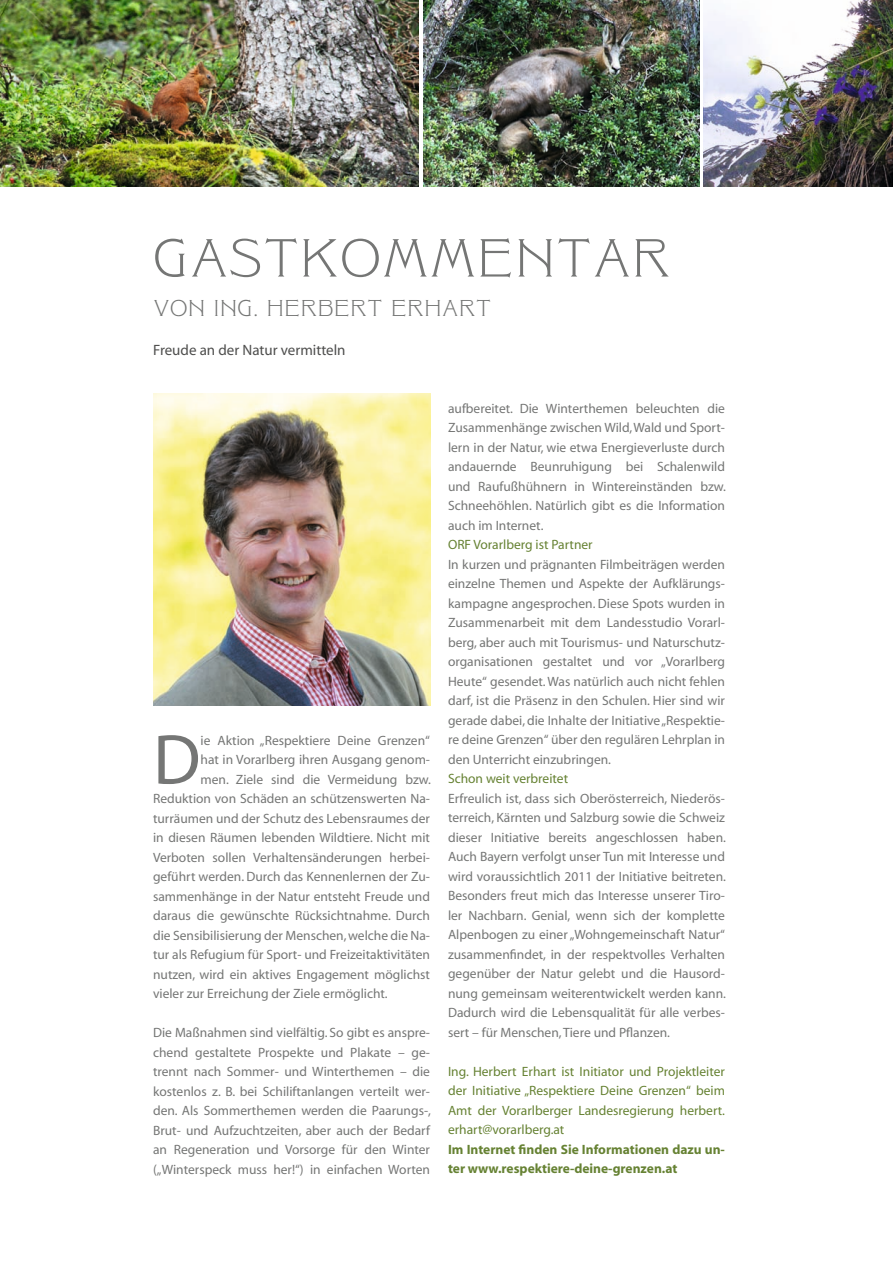
<style>
.page{position:relative;width:893px;height:1263px;background:#fff}
.page>*{position:absolute;margin:0;border:0;box-sizing:border-box;transform-origin:0 0}
.t1{font:71.4px "Myriad";color:#757675}
.t2{font:52.5px "Grafiko";color:#757675}
.t3{font:22.5px "Grafiko";color:#757675}
.t4{font:15px "Myriad";color:#4e4e4d}
.t5{font:13.5px/19.5px "Myriad";color:#757675;text-align:justify}
.t6{font:13.5px/19.5px "Myriad";color:#668233;text-align:justify}
.t7{font:700 13.5px/19.5px "Myriad";color:#668233}
</style>
<div class="page">
<img style="left:0;top:0;width:419px;height:187px">
<img style="left:423px;top:0;width:277px;height:187px">
<img style="left:704px;top:0;width:189px;height:187px">
<img style="left:153px;top:394px;width:277px;height:312px">
<h2 class="t2" style="left:153px;top:228px;width:520px">GASTKOMMENTAR</h2>
<h3 class="t3" style="left:153px;top:295px;width:340px">VON ING. HERBERT ERHART</h3>
<p class="t4" style="left:153px;top:342px;width:194px">Freude an der Natur vermitteln</p>
<h1 class="t1" style="left:153px;top:724px;width:49px">D</h1>
<p class="t5" style="left:201px;top:731px;width:231px">ie Aktion „Respektiere Deine Grenzen“</p>
<p class="t5" style="left:201px;top:750px;width:231px">hat in Vorarlberg ihren Ausgang genom-</p>
<p class="t5" style="left:201px;top:770px;width:232px">men. Ziele sind die Vermeidung bzw.</p>
<p class="t5" style="left:153px;top:789px;width:278px">Reduktion von Schäden an schützenswerten Na-</p>
<p class="t5" style="left:153px;top:809px;width:278px">turräumen und der Schutz des Lebensraumes der</p>
<p class="t5" style="left:153px;top:828px;width:278px">in diesen Räumen lebenden Wildtiere. Nicht mit</p>
<p class="t5" style="left:153px;top:848px;width:278px">Verboten sollen Verhaltensänderungen herbei-</p>
<p class="t5" style="left:153px;top:867px;width:278px">geführt werden. Durch das Kennenlernen der Zu-</p>
<p class="t5" style="left:153px;top:887px;width:278px">sammenhänge in der Natur entsteht Freude und</p>
<p class="t5" style="left:153px;top:906px;width:278px">daraus die gewünschte Rücksichtnahme. Durch</p>
<p class="t5" style="left:153px;top:926px;width:278px">die Sensibilisierung der Menschen, welche die Na-</p>
<p class="t5" style="left:153px;top:945px;width:278px">tur als Refugium für Sport- und Freizeitaktivitäten</p>
<p class="t5" style="left:153px;top:965px;width:278px">nutzen, wird ein aktives Engagement möglichst</p>
<p class="t5" style="left:153px;top:984px;width:236px">vieler zur Erreichung der Ziele ermöglicht.</p>
<p class="t5" style="left:153px;top:1023px;width:279px">Die Maßnahmen sind vielfältig. So gibt es anspre&shy;chend gestaltete Prospekte und Plakate – ge&shy;trennt nach Sommer- und Winterthemen – die kostenlos z. B. bei Schiliftanlangen verteilt wer&shy;den. Als Sommerthemen werden die Paarungs-, Brut- und Aufzuchtzeiten, aber auch der Bedarf an Regeneration und Vorsorge für den Winter („Winterspeck muss her!“) in einfachen Worten</p>
<p class="t5" style="left:448px;top:399px;width:279px">aufbereitet. Die Winterthemen beleuchten die Zusammenhänge zwischen Wild, Wald und Sport&shy;lern in der Natur, wie etwa Energieverluste durch andauernde Beunruhigung bei Schalenwild und Raufußhühnern in Wintereinständen bzw.<br>Schneehöhlen. Natürlich gibt es die Information auch im Internet.</p>
<p class="t6" style="left:448px;top:536px;width:146px">ORF Vorarlberg ist Partner</p>
<p class="t5" style="left:448px;top:555px;width:278px">In kurzen und prägnanten Filmbeiträgen werden einzelne Themen und Aspekte der Aufklärungs&shy;kampagne angesprochen. Diese Spots wurden in Zusammenarbeit mit dem Landesstudio Vorarl&shy;berg, aber auch mit Tourismus- und Naturschutz&shy;organisationen gestaltet und vor „Vorarlberg Heute“ gesendet. Was natürlich auch nicht fehlen darf, ist die Präsenz in den Schulen. Hier sind wir gerade dabei, die Inhalte der Initiative „Respektie&shy;re deine Grenzen“ über den regulären Lehrplan in den Unterricht einzubringen.</p>
<p class="t6" style="left:448px;top:770px;width:122px">Schon weit verbreitet</p>
<p class="t5" style="left:448px;top:789px;width:279px">Erfreulich ist, dass sich Oberösterreich, Niederös&shy;terreich, Kärnten und Salzburg sowie die Schweiz dieser Initiative bereits angeschlossen haben.<br>Auch Bayern verfolgt unser Tun mit Interesse und wird voraussichtlich 2011 der Initiative beitreten.<br>Besonders freut mich das Interesse unserer Tiro&shy;ler Nachbarn. Genial, wenn sich der komplette Alpenbogen zu einer „Wohngemeinschaft Natur“ zusammenfindet, in der respektvolles Verhalten gegenüber der Natur gelebt und die Hausord&shy;nung gemeinsam weiterentwickelt werden kann.<br>Dadurch wird die Lebensqualität für alle verbes&shy;sert – für Menschen, Tiere und Pflanzen.</p>
<p class="t6" style="left:448px;top:1062px;width:278px">Ing. Herbert Erhart ist Initiator und Projektleiter der Initiative „Respektiere Deine Grenzen“ beim Amt der Vorarlberger Landesregierung herbert. erhart@vorarlberg.at</p>
<p class="t7" style="left:448px;top:1140px;width:278px">Im Internet finden Sie Informationen dazu un&shy;ter www.respektiere-deine-grenzen.at</p>
</div>
